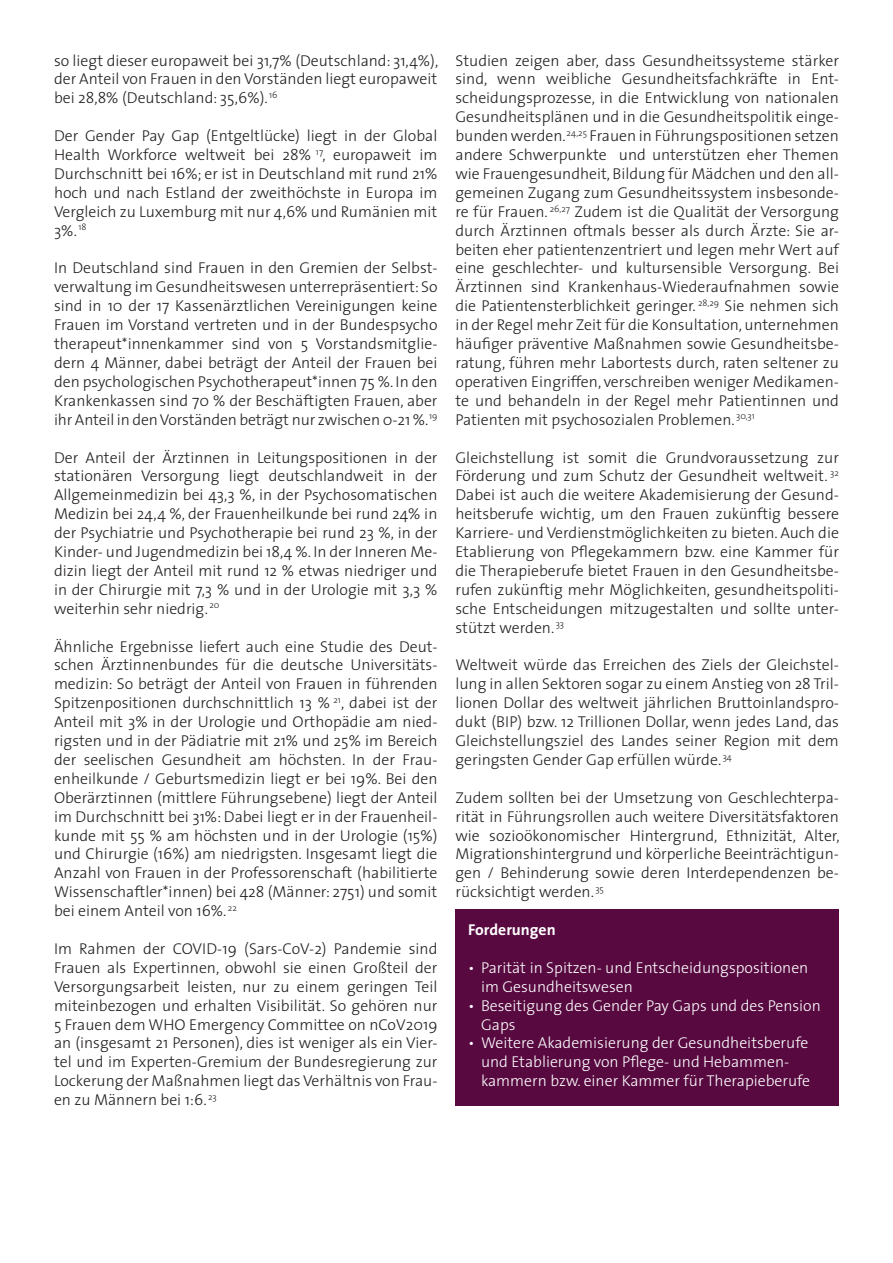
<style>
.page{position:relative;width:893px;height:1263px;background:#fff}
.page>*{position:absolute;margin:0;border:0;box-sizing:border-box;transform-origin:0 0}
.Fließtext_deutsch{font:300 15.75px/18.9px "The Sans";color:#231f20;text-align:justify}
.bullets_mit_einzug{font:300 15.75px/18.9px "The Sans";color:#fff}
.Fließtext_deutsch-2{font:700 15.75px "The Sans";color:#fff}
</style>
<div class="page">
<div style="left:455px;top:909px;width:384px;height:197px;background:#570940"></div>
<p class="Fließtext_deutsch" style="left:54px;top:50px;width:386px">so liegt dieser europaweit bei 31,7% (Deutschland: 31,4%), der Anteil von Frauen in den Vorständen liegt europaweit bei 28,8% (Deutschland: 35,6%). <sup>16</sup></p>
<p class="Fließtext_deutsch" style="left:54px;top:126px;width:385px">Der Gender Pay Gap (Entgeltlücke) liegt in der Global Health Workforce weltweit bei 28% <sup>17</sup>, europaweit im Durchschnitt bei 16%; er ist in Deutschland mit rund 21% hoch und nach Estland der zweithöchste in Europa im Vergleich zu Luxemburg mit nur 4,6% und Rumänien mit 3%. <sup>18</sup></p>
<p class="Fließtext_deutsch" style="left:54px;top:258px;width:385px">In Deutschland sind Frauen in den Gremien der Selbst&shy;verwaltung im Gesundheitswesen unterrepräsentiert: So sind in 10 der 17 Kassenärztlichen Vereinigungen keine Frauen im Vorstand vertreten und in der Bundespsycho therapeut*innenkammer sind von 5 Vorstandsmitglie&shy;dern 4 Männer, dabei beträgt der Anteil der Frauen bei den psychologischen Psychotherapeut*innen 75 %. In den Krankenkassen sind 70 % der Beschäftigten Frauen, aber ihr Anteil in den Vorständen beträgt nur zwischen 0-21 %. <sup>19</sup></p>
<p class="Fließtext_deutsch" style="left:54px;top:447px;width:385px">Der Anteil der Ärztinnen in Leitungspositionen in der stationären Versorgung liegt deutschlandweit in der Allgemeinmedizin bei 43,3 %, in der Psychosomatischen Medizin bei 24,4 %, der Frauenheilkunde bei rund 24% in der Psychiatrie und Psychotherapie bei rund 23 %, in der Kinder- und Jugendmedizin bei 18,4 %. In der Inneren Me&shy;dizin liegt der Anteil mit rund 12 % etwas niedriger und in der Chirurgie mit 7,3 % und in der Urologie mit 3,3 % weiterhin sehr niedrig. <sup>20</sup></p>
<p class="Fließtext_deutsch" style="left:54px;top:636px;width:385px">Ähnliche Ergebnisse liefert auch eine Studie des Deut&shy;schen Ärztinnenbundes für die deutsche Universitäts&shy;medizin: So beträgt der Anteil von Frauen in führenden Spitzenpositionen durchschnittlich 13 % <sup>21</sup>, dabei ist der Anteil mit 3% in der Urologie und Orthopädie am nied&shy;rigsten und in der Pädiatrie mit 21% und 25% im Bereich der seelischen Gesundheit am höchsten. In der Frau&shy;enheilkunde / Geburtsmedizin liegt er bei 19%. Bei den Oberärztinnen (mittlere Führungsebene) liegt der Anteil im Durchschnitt bei 31%: Dabei liegt er in der Frauenheil&shy;kunde mit 55 % am höchsten und in der Urologie (15%) und Chirurgie (16%) am niedrigsten. Insgesamt liegt die Anzahl von Frauen in der Professorenschaft (habilitierte Wissenschaftler*innen) bei 428 (Männer: 2751) und somit bei einem Anteil von 16%. <sup>22</sup></p>
<p class="Fließtext_deutsch" style="left:54px;top:939px;width:385px">Im Rahmen der COVID-19 (Sars-CoV-2) Pandemie sind Frauen als Expertinnen, obwohl sie einen Großteil der Versorgungsarbeit leisten, nur zu einem geringen Teil miteinbezogen und erhalten Visibilität. So gehören nur 5 Frauen dem WHO Emergency Committee on nCoV2019 an (insgesamt 21 Personen), dies ist weniger als ein Vier&shy;tel und im Experten-Gremium der Bundesregierung zur Lockerung der Maßnahmen liegt das Verhältnis von Frau&shy;en zu Männern bei 1:6. <sup>23</sup></p>
<p class="Fließtext_deutsch" style="left:455px;top:50px;width:385px">Studien zeigen aber, dass Gesundheitssysteme stärker sind, wenn weibliche Gesundheitsfachkräfte in Ent&shy;scheidungsprozesse, in die Entwicklung von nationalen Gesundheitsplänen und in die Gesundheitspolitik einge&shy;bunden werden. <sup>24,25</sup> Frauen in Führungspositionen setzen andere Schwerpunkte und unterstützen eher Themen wie Frauengesundheit, Bildung für Mädchen und den all&shy;gemeinen Zugang zum Gesundheitssystem insbesonde&shy;re für Frauen. <sup>26,27</sup> Zudem ist die Qualität der Versorgung durch Ärztinnen oftmals besser als durch Ärzte: Sie ar&shy;beiten eher patientenzentriert und legen mehr Wert auf eine geschlechter- und kultursensible Versorgung. Bei Ärztinnen sind Krankenhaus-Wiederaufnahmen sowie die Patientensterblichkeit geringer. <sup>28,29</sup> Sie nehmen sich in der Regel mehr Zeit für die Konsultation, unternehmen häufiger präventive Maßnahmen sowie Gesundheitsbe&shy;ratung, führen mehr Labortests durch, raten seltener zu operativen Eingriffen, verschreiben weniger Medikamen&shy;te und behandeln in der Regel mehr Patientinnen und Patienten mit psychosozialen Problemen. <sup>30,31</sup></p>
<p class="Fließtext_deutsch" style="left:455px;top:447px;width:385px">Gleichstellung ist somit die Grundvoraussetzung zur Förderung und zum Schutz der Gesundheit weltweit. <sup>32<br></sup>Dabei ist auch die weitere Akademisierung der Gesund&shy;heitsberufe wichtig, um den Frauen zukünftig bessere Karriere- und Verdienstmöglichkeiten zu bieten. Auch die Etablierung von Pflegekammern bzw. eine Kammer für die Therapieberufe bietet Frauen in den Gesundheitsbe&shy;rufen zukünftig mehr Möglichkeiten, gesundheitspoliti&shy;sche Entscheidungen mitzugestalten und sollte unter&shy;stützt werden. <sup>33</sup></p>
<p class="Fließtext_deutsch" style="left:455px;top:655px;width:385px">Weltweit würde das Erreichen des Ziels der Gleichstel&shy;lung in allen Sektoren sogar zu einem Anstieg von 28 Tril&shy;lionen Dollar des weltweit jährlichen Bruttoinlandspro&shy;dukt (BIP) bzw. 12 Trillionen Dollar, wenn jedes Land, das Gleichstellungsziel des Landes seiner Region mit dem geringsten Gender Gap erfüllen würde. <sup>34</sup></p>
<p class="Fließtext_deutsch" style="left:455px;top:787px;width:386px">Zudem sollten bei der Umsetzung von Geschlechterpa&shy;rität in Führungsrollen auch weitere Diversitätsfaktoren wie sozioökonomischer Hintergrund, Ethnizität, Alter, Migrationshintergrund und körperliche Beeinträchtigun&shy;gen / Behinderung sowie deren Interdependenzen be&shy;rücksichtigt werden. <sup>35</sup></p>
<p class="Fließtext_deutsch-2" style="left:468px;top:916px;width:89px">Forderungen</p>
<p class="bullets_mit_einzug" style="left:468px;top:957px;width:342px">• Parität in Spitzen- und Entscheidungspositionen</p>
<p class="bullets_mit_einzug" style="left:481px;top:976px;width:153px">im Gesundheitswesen</p>
<p class="bullets_mit_einzug" style="left:481px;top:995px;width:341px;text-indent:-13px">• Beseitigung des Gender Pay Gaps und des Pension<br>Gaps</p>
<p class="bullets_mit_einzug" style="left:468px;top:1033px;width:342px">• Weitere Akademisierung der Gesundheitsberufe</p>
<p class="bullets_mit_einzug" style="left:481px;top:1052px;width:310px">und Etablierung von Pflege- und Hebammen-</p>
<p class="bullets_mit_einzug" style="left:481px;top:1071px;width:331px">kammern bzw. einer Kammer für Therapieberufe</p>
</div>
